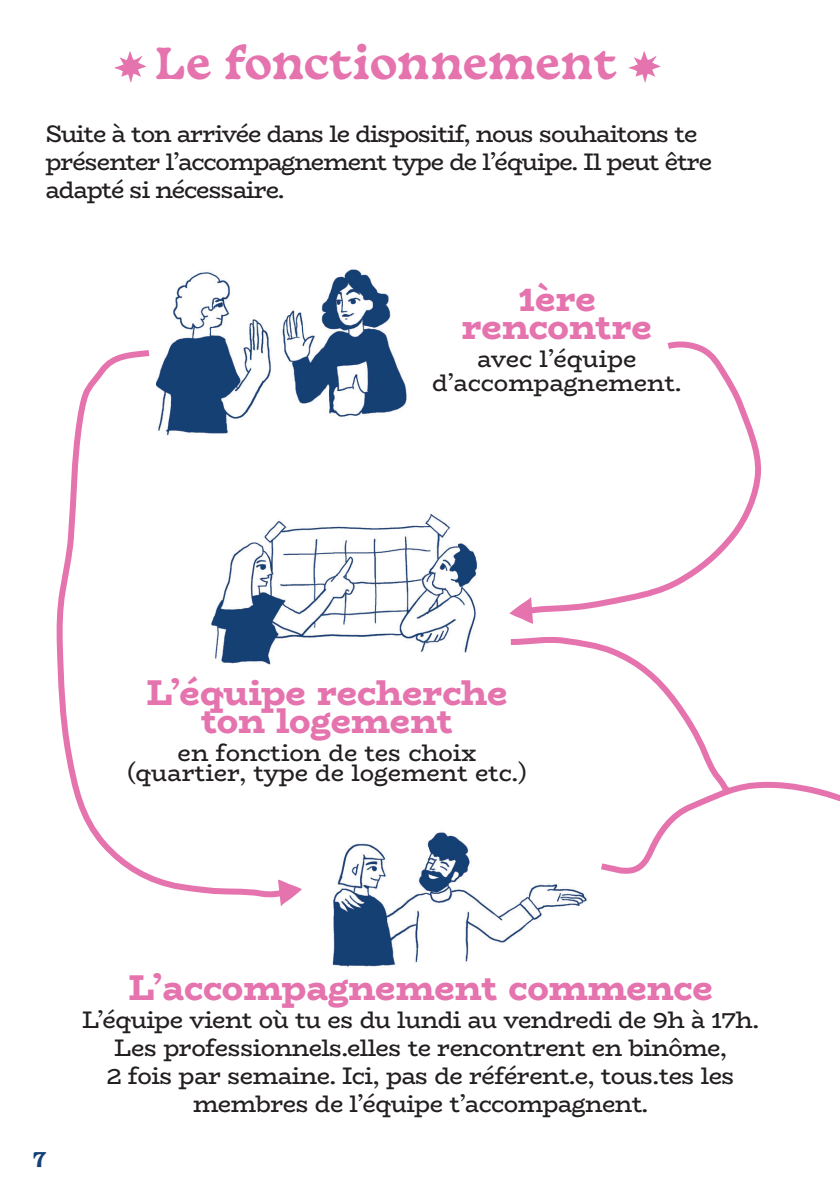
<style>
.page{position:relative;width:840px;height:1191px;background:#fff}
.page>*{position:absolute;margin:0;border:0;box-sizing:border-box;transform-origin:0 0}
.t1{font:700 42px "Basteleur";letter-spacing:-.01em;color:#e573ae}
.t2{font:800 36px/28px "Bio Rhyme";letter-spacing:-.005em;color:#e573ae;text-align:center}
.t3{font:24px/28px "Bio Rhyme";letter-spacing:-.025em;color:#231f20;text-align:center}
.t4{font:24px/28px "Bio Rhyme";letter-spacing:-.045em;color:#231f20}
.t5{font:24px/24px "Bio Rhyme";letter-spacing:-.005em;color:#231f20;text-align:center}
.t6{font:700 20px "Basteleur";color:#144075}
</style>
<div class="page">
<img style="left:170px;top:269px;width:237px;height:148px">
<img style="left:332px;top:832px;width:255px;height:135px">
<img style="left:296px;top:514px;width:181px;height:139px">
<svg style="left:532px;top:341px;width:230px;height:279px"></svg>
<svg style="left:56px;top:346px;width:240px;height:552px"></svg>
<svg style="left:504px;top:636px;width:335px;height:237px"></svg>
<svg style="left:509px;top:597px;width:23px;height:27px"></svg>
<svg style="left:278px;top:879px;width:24px;height:27px"></svg>
<svg style="left:114px;top:51px;width:32px;height:32px"></svg>
<svg style="left:628px;top:51px;width:32px;height:32px"></svg>
<h1 class="t1" style="left:154px;top:28px;width:464px">Le fonctionnement</h1>
<p class="t4" style="left:45px;top:119px;width:668px">Suite à ton arrivée dans le dispositif, nous souhaitons te présenter l’accompagnement type de l’équipe. Il peut être adapté si nécessaire.</p>
<h2 class="t2" style="left:461px;top:283px;width:191px">1ère rencontre</h2>
<p class="t5" style="left:432px;top:346px;width:251px">avec l’équipe d’accompagnement.</p>
<h2 class="t2" style="left:146px;top:677px;width:362px">L’équipe recherche ton logement</h2>
<p class="t5" style="left:127px;top:742px;width:402px;line-height:20px">en fonction de tes choix (quartier, type de logement etc.)</p>
<p class="t6" style="left:33px;top:1143px;width:15px">7</p>
<h2 class="t2" style="left:128px;top:972px;width:585px">L’accompagnement commence</h2>
<p class="t3" style="left:82px;top:1004px;width:678px">L’équipe vient où tu es du lundi au vendredi de 9h à 17h.<br>Les professionnels.elles te rencontrent en binôme,<br>2 fois par semaine. Ici, pas de référent.e, tous.tes les membres de l’équipe t’accompagnent.</p>
</div>
